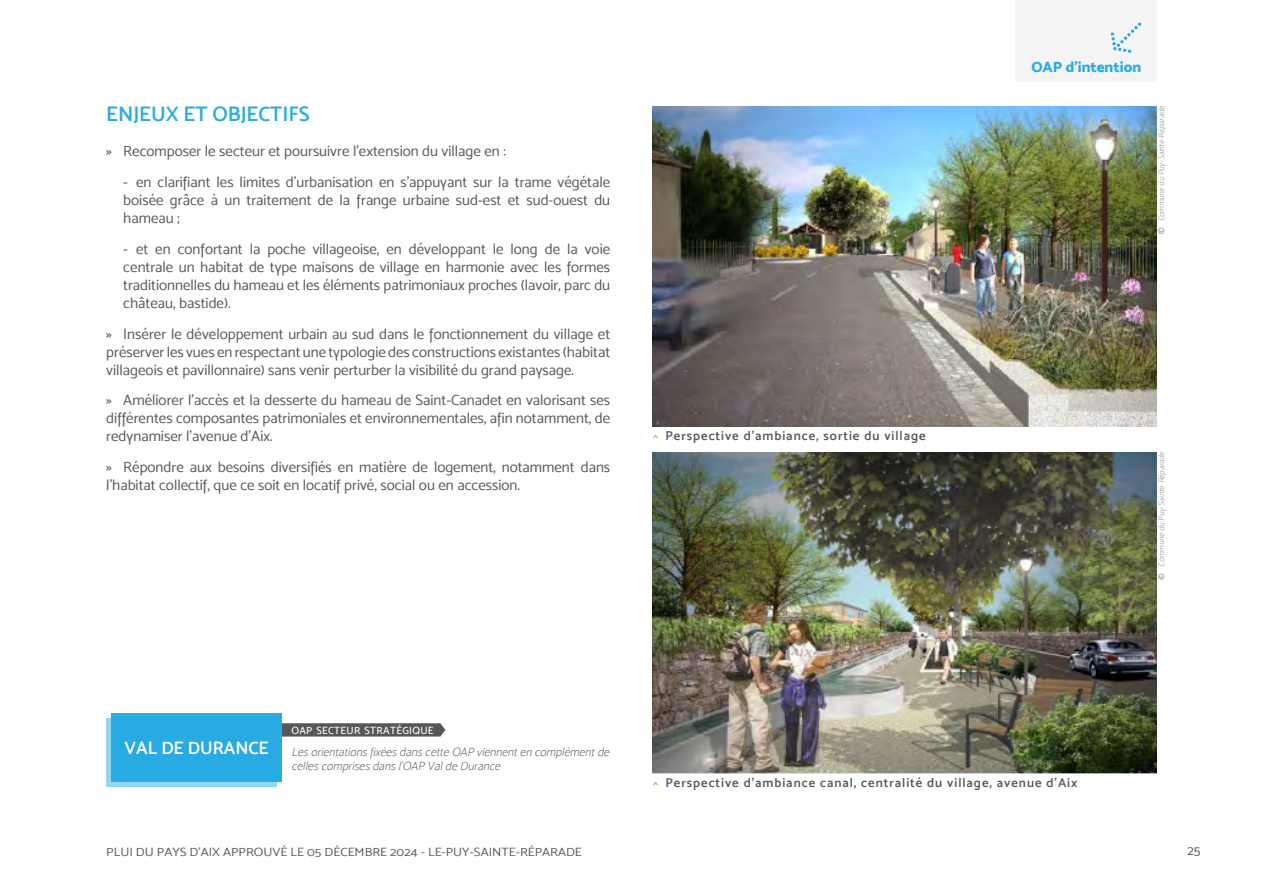
<style>
.page{position:relative;width:1263px;height:893px;background:#fff}
.page>*{position:absolute;margin:0;border:0;box-sizing:border-box;transform-origin:0 0}
.Titre_3_-_bleu{font:21px "Mosk Semi Bold 600";color:#28abe3}
.symbole3{font:18px "Mosk Semi Bold 600";color:#fff}
.t1{font:15px/18px "Mosk Normal 400";color:#575756;text-align:justify}
.t2{font:15px "Mosk Extra Bold 800";color:#28abe3}
.t3{font:13.5px "Mosk Normal 400";color:#575756}
.t4{font:12.9px "Mosk Semi Bold 600";letter-spacing:.075em;color:#575756}
.symbole_2{font:italic 12px/14.4px "Mosk Thin 100";color:#575756}
.t5{font:12px "Mosk Normal 400";color:#575756;scale:1.1 1}
.symbole{font:10.5px "Mosk Medium 500";letter-spacing:.03em;color:#fff}
.t6{font:italic 8.25px "Mosk Extra Light 200";color:#909090}
.s1{font-family:"Mosk Medium 500";font-style:normal}
.s2{font-family:"Mosk Medium 500"}
.s3{color:#abca41}
</style>
<div class="page">
<img style="left:653px;top:106px;width:504px;height:321px">
<img style="left:653px;top:453px;width:504px;height:320px">
<svg style="left:106px;top:719px;width:170px;height:68px"></svg>
<svg style="left:282px;top:723px;width:163px;height:14px;background:#626161"></svg>
<div style="left:112px;top:713px;width:170px;height:68px;background:#28abe3"></div>
<div style="left:1015px;top:0;width:142px;height:81px;background:#f4f4f4"></div>
<svg style="left:1110px;top:22px;width:31px;height:31px"></svg>
<p class="t2" style="left:1031px;top:57px;width:111px">OAP d'intention</p>
<p class="t6" style="left:1156px;top:234px;width:131px;rotate:-90deg"><span class="s1">©</span> Commune du Puy-Sainte-Réparade</p>
<p class="Titre_3_-_bleu" style="left:106px;top:102px;width:205px">ENJEUX ET OBJECTIFS</p>
<p class="t1" style="left:106px;top:142px;width:401px"><span class="s2">»</span> Recomposer le secteur et poursuivre l’extension du village en :</p>
<p class="t1" style="left:123px;top:173px;width:488px">- en clarifiant les limites d’urbanisation en s’appuyant sur la trame végétale boisée grâce à un traitement de la frange urbaine sud-est et sud-ouest du hameau ;</p>
<p class="t1" style="left:123px;top:240px;width:488px">- et en confortant la poche villageoise, en développant le long de la voie centrale un habitat de type maisons de village en harmonie avec les formes traditionnelles du hameau et les éléments patrimoniaux proches (lavoir, parc du château, bastide).</p>
<p class="t1" style="left:106px;top:324px;width:505px"><span class="s2">»</span> Insérer le développement urbain au sud dans le fonctionnement du village et préserver les vues en respectant une typologie des constructions existantes (habitat villageois et pavillonnaire) sans venir perturber la visibilité du grand paysage.</p>
<p class="t1" style="left:106px;top:391px;width:505px"><span class="s2">»</span> Améliorer l’accès et la desserte du hameau de Saint-Canadet en valorisant ses différentes composantes patrimoniales et environnementales, afin notamment, de redynamiser l’avenue d’Aix.</p>
<p class="t1" style="left:106px;top:458px;width:505px"><span class="s2">»</span> Répondre aux besoins diversifiés en matière de logement, notamment dans l’habitat collectif, que ce soit en locatif privé, social ou en accession.</p>
<p class="t6" style="left:1156px;top:580px;width:131px;rotate:-90deg"><span class="s1">©</span> Commune du Puy-Sainte-Réparade</p>
<p class="t4" style="left:653px;top:428px;width:274px"><span class="s3">^</span> Perspective d'ambiance, sortie du village</p>
<p class="symbole" style="left:291px;top:724px;width:144px">OAP SECTEUR STRATÉGIQUE</p>
<p class="symbole3" style="left:125px;top:737px;width:146px">VAL DE DURANCE</p>
<p class="symbole_2" style="left:291px;top:745px;width:322px">Lesorientationsfixéesdanscette OAP viennenten complémentde cellescomprisesdansl’OAP Valde Durance</p>
<p class="t4" style="left:653px;top:775px;width:426px"><span class="s3">^</span> Perspective d'ambiance canal, centralité du village, avenue d'Aix</p>
<p class="t5" style="left:106px;top:844px;width:434px">PLUI DU PAYS D’AIX APPROUVÉ LE 05 DÉCEMBRE 2024 - LE-PUY-SAINTE-RÉPARADE</p>
<p class="t3" style="left:1187px;top:842px;width:15px">25</p>
</div>
